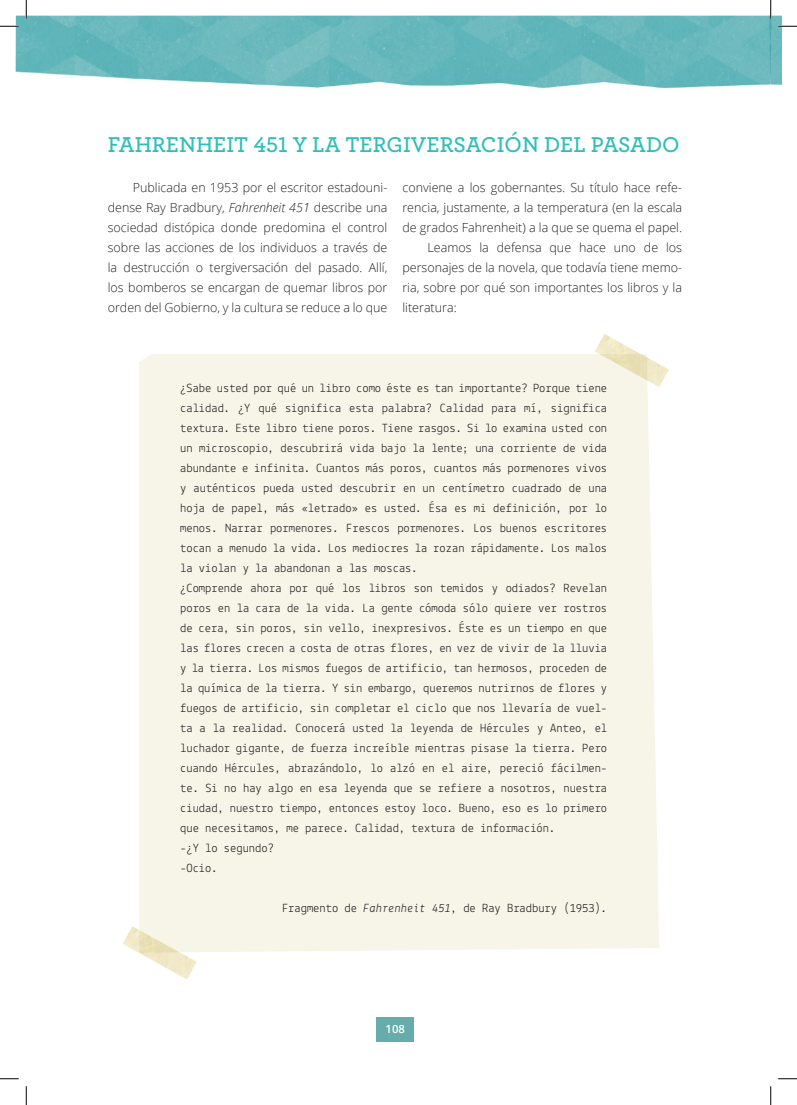
<style>
.page{position:relative;width:797px;height:1105px;background:#fff}
.page>*{position:absolute;margin:0;border:0;box-sizing:border-box;transform-origin:0 0}
.t1{font:600 22.5px "Archer";color:#30beb9}
.t2{font:12.5px/20px "Lekton";color:#231f20}
.t3{font:300 12.5px/20px "Open Sans";color:#231f20;text-align:justify}
.t4{font:600 11.25px "Open Sans";color:#fff}
.s1{font-style:italic}
</style>
<div class="page">
<img style="left:16px;top:16px;width:753px;height:73px">
<img style="left:769px;top:16px;width:12px;height:69px">
<div style="left:376px;top:1017px;width:37px;height:25px;background:#65acab"></div>
<div style="left:139px;top:354px;width:520px;height:598px;background:#f6f5e8"></div>
<img style="left:594px;top:334px;width:74px;height:53px">
<img style="left:122px;top:926px;width:74px;height:53px">
<svg style="left:0;top:25px;width:19px;height:2px"></svg>
<svg style="left:778px;top:25px;width:19px;height:2px"></svg>
<svg style="left:0;top:1078px;width:19px;height:1px"></svg>
<svg style="left:778px;top:1078px;width:19px;height:1px"></svg>
<svg style="left:25px;top:0;width:2px;height:19px"></svg>
<svg style="left:25px;top:1086px;width:2px;height:19px"></svg>
<svg style="left:770px;top:0;width:1px;height:19px"></svg>
<svg style="left:770px;top:1086px;width:1px;height:19px"></svg>
<h1 class="t1" style="left:108px;top:127px;width:573px">FAHRENHEIT 451 Y LA TERGIVERSACIÓN DEL PASADO</h1>
<p class="t3" style="left:108px;top:177px;width:281px;text-indent:25px">Publicada en 1953 por el escritor estadouni&shy;dense Ray Bradbury, <span class="s1">Fahrenheit 451</span> describe una sociedad distópica donde predomina el control sobre las acciones de los individuos a través de la destrucción o tergiversación del pasado. Allí, los bomberos se encargan de quemar libros por orden del Gobierno, y la cultura se reduce a lo que</p>
<p class="t3" style="left:402px;top:177px;width:281px">conviene a los gobernantes. Su título hace refe-</p>
<p class="t3" style="left:402px;top:197px;width:281px">rencia, justamente, a la temperatura (en la escala</p>
<p class="t3" style="left:402px;top:217px;width:281px">de grados Fahrenheit) a la que se quema el papel.</p>
<p class="t3" style="left:427px;top:237px;width:256px">Leamos la defensa que hace uno de los</p>
<p class="t3" style="left:402px;top:257px;width:281px">personajes de la novela, que todavía tiene memo-</p>
<p class="t3" style="left:402px;top:277px;width:281px">ria, sobre por qué son importantes los libros y la</p>
<p class="t3" style="left:402px;top:297px;width:56px">literatura:</p>
<p class="t2" style="left:180px;top:378px;width:428px">¿Sabe usted por qué un libro como éste es tan importante? Porque tiene calidad. ¿Y qué significa esta palabra? Calidad para mí, significa textura. Este libro tiene poros. Tiene rasgos. Si lo examina usted con un microscopio, descubrirá vida bajo la lente; una corriente de vida abundante e infinita. Cuantos más poros, cuantos más pormenores vivos y auténticos pueda usted descubrir en un centímetro cuadrado de una hoja de papel, más «letrado» es usted. Ésa es mi definición, por lo menos. Narrar pormenores. Frescos pormenores. Los buenos escritores tocan a menudo la vida. Los mediocres la rozan rápidamente. Los malos la violan y la abandonan a las moscas.<br>¿Comprende ahora por qué los libros son temidos y odiados? Revelan poros en la cara de la vida. La gente cómoda sólo quiere ver rostros de cera, sin poros, sin vello, inexpresivos. Éste es un tiempo en que las flores crecen a costa de otras flores, en vez de vivir de la lluvia y la tierra. Los mismos fuegos de artificio, tan hermosos, proceden de la química de la tierra. Y sin embargo, queremos nutrirnos de flores y fuegos de artificio, sin completar el ciclo que nos llevaría de vuel&shy;ta a la realidad. Conocerá usted la leyenda de Hércules y Anteo, el luchador gigante, de fuerza increíble mientras pisase la tierra. Pero cuando Hércules, abrazándolo, lo alzó en el aire, pereció fácilmen&shy;te. Si no hay algo en esa leyenda que se refiere a nosotros, nuestra ciudad, nuestro tiempo, entonces estoy loco. Bueno, eso es lo primero que necesitamos, me parece. Calidad, textura de información.<br>-¿Y lo segundo?<br>-Ocio.</p>
<p class="t2" style="left:282px;top:898px;width:326px">Fragmento de <span class="s1">Fahrenheit 451</span>, de Ray Bradbury (1953).</p>
<p class="t4" style="left:385px;top:1021px;width:21px">108</p>
</div>
